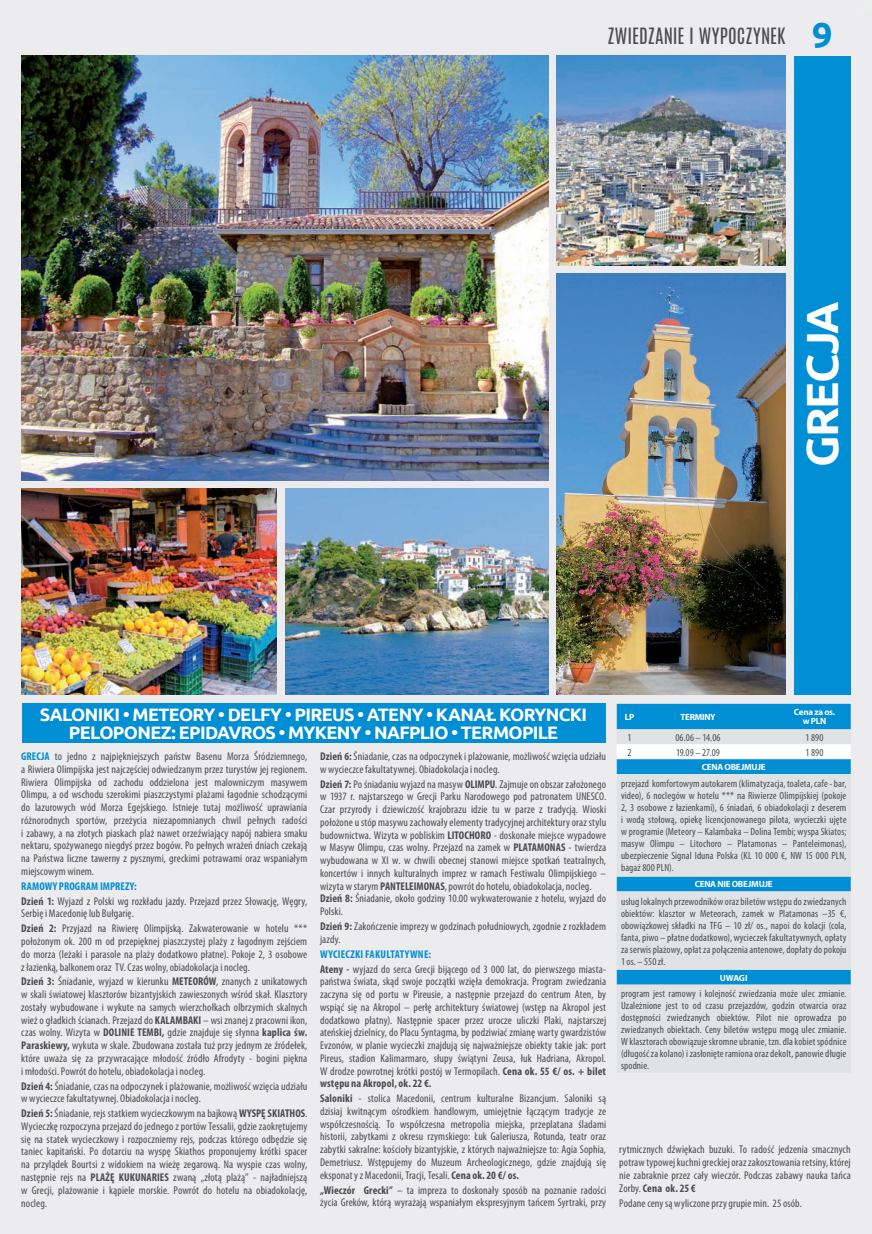
<style>
.page{position:relative;width:872px;height:1234px;background:#fff}
.page>*{position:absolute;margin:0;border:0;box-sizing:border-box;transform-origin:0 0}
.t1{font:700 45px "Ubuntu";letter-spacing:-.045em;color:#fff}
.t2{font:18.75px "Antonio";letter-spacing:.005em;color:#4b4c4d}
.t3{font:700 18px/18px "Ubuntu";letter-spacing:-.04em;color:#fff;text-align:center}
.t4{font:condensed 11.25px/12.8px "Myriad Pro";letter-spacing:.01em;color:#4b4c4d}
.t5{font:condensed 10.5px/12px "Myriad Pro";letter-spacing:.01em;color:#4b4c4d;text-align:justify}
.t6{font:700 9px/9px "Myriad Pro";letter-spacing:-.03em;color:#fff;text-align:center}
.s1{font-family:"Ubuntu";font-weight:700;font-size:36px;color:#008ed4}
.s2{font-weight:700;color:#008ed4}
.s3{font-weight:700}
</style>
<div class="page">
<div style="left:0;top:0;width:872px;height:1233px;background:#ececee"></div>
<img style="left:21px;top:56px;width:528px;height:424px">
<img style="left:21px;top:489px;width:255px;height:205px">
<img style="left:286px;top:489px;width:263px;height:205px">
<div style="left:617px;top:703px;width:233px;height:188px;background:#008ed4"></div>
<svg style="left:617px;top:729px;width:233px;height:147px"></svg>
<svg style="left:617px;top:891px;width:233px;height:181px"></svg>
<div style="left:22px;top:703px;width:583px;height:40px;background:#008ed4"></div>
<img style="left:557px;top:56px;width:228px;height:209px">
<img style="left:557px;top:273px;width:228px;height:421px">
<div style="left:794px;top:56px;width:56px;height:638px;background:#008ed4"></div>
<h2 class="t2" style="left:607px;top:22px;width:227px">ZWIEDZANIE I WYPOCZYNEK <span class="s1">9</span></h2>
<h1 class="t1" style="left:795px;top:466px;width:167px;rotate:-90deg">GRECJA</h1>
<h3 class="t3" style="left:40px;top:704px;width:549px">SALONIKI • METEORY • DELFY • PIREUS • ATENY • KANAŁ KORYNCKI<br>PELOPONEZ: EPIDAvROS • MYKENY • NAFPLIO • TERMOPILE</h3>
<p class="t4" style="left:21px;top:749px;width:287px;text-align:justify"><span class="s2">GRECJA</span> to jedno z najpiękniejszych państw Basenu Morza Śródziemnego, a Riwiera Olimpijska jest najczęściej odwiedzanym przez turystów jej regionem.<br>Riwiera Olimpijska od zachodu oddzielona jest malowniczym masywem Olimpu, a od wschodu szerokimi piaszczystymi plażami łagodnie schodzącymi do lazurowych wód Morza Egejskiego. Istnieje tutaj możliwość uprawiania różnorodnych sportów, przeżycia niezapomnianych chwil pełnych radości i zabawy, a na złotych piaskach plaż nawet orzeźwiający napój nabiera smaku nektaru, spożywanego niegdyś przez bogów. Po pełnych wrażeń dniach czekają na Państwa liczne tawerny z pysznymi, greckimi potrawami oraz wspaniałym miejscowym winem.</p>
<p class="t4" style="left:21px;top:878px;width:287px;line-height:14.9px"><span class="s2">RAMOWY PROGRAM IMPREZY:<br></span><span class="s3">DZIEŃ 1:</span> Wyjazd z Polski wg rozkładu jazdy. Przejazd przez Słowację, Węgry,</p>
<p class="t4" style="left:21px;top:905px;width:287px;line-height:14.9px">Serbię i Macedonię lub Bułgarię.<br><span class="s3">DZIEŃ 2:</span> Przyjazd na Riwierę Olimpijską. Zakwaterowanie w hotelu ***</p>
<p class="t4" style="left:21px;top:934px;width:287px;text-align:justify">położonym ok. 200 m od przepięknej piaszczystej plaży z łagodnym zejściem do morza (leżaki i parasole na plaży dodatkowo płatne). Pokoje 2, 3 osobowe z łazienką, balkonem oraz TV. Czas wolny, obiadokolacja i nocleg.</p>
<p class="t4" style="left:21px;top:974px;width:287px;text-align:justify"><span class="s3">DZIEŃ 3:</span> Śniadanie, wyjazd w kierunku <span class="s3">METEORÓW</span>, znanych z unikatowych w skali światowej klasztorów bizantyjskich zawieszonych wśród skał. Klasztory zostały wybudowane i wykute na samych wierzchołkach olbrzymich skalnych wież o gładkich ścianach. Przejazd do <span class="s3">KALAMBAKI</span> – wsi znanej z pracowni ikon, czas wolny. Wizyta w <span class="s3">DOLINIE TEMBI,</span> gdzie znajduje się słynna <span class="s3">KAPLICA ŚW.<br>PARASKIEWY,</span> wykuta w skale. Zbudowana została tuż przy jednym ze źródełek, które uważa się za przywracające młodość źródło Afrodyty - bogini piękna i młodości. Powrót do hotelu, obiadokolacja i nocleg.</p>
<p class="t4" style="left:21px;top:1079px;width:287px"><span class="s3">DZIEŃ 4:</span> Śniadanie, czas na odpoczynek i plażowanie, możliwość wzięcia udziału w wycieczce fakultatywnej. Obiadokolacja i nocleg.</p>
<p class="t4" style="left:21px;top:1106px;width:287px;text-align:justify"><span class="s3">DZIEŃ 5:</span> Śniadanie, rejs statkiem wycieczkowym na bajkową <span class="s3">WYSPĘ SKIATHOS</span>.<br>Wycieczkę rozpoczyna przejazd do jednego z portów Tessalii, gdzie zaokrętujemy się na statek wycieczkowy i rozpoczniemy rejs, podczas którego odbędzie się taniec kapitański. Po dotarciu na wyspę Skiathos proponujemy krótki spacer na przylądek Bourtsi z widokiem na wieżę zegarową. Na wyspie czas wolny, następnie rejs na <span class="s3">PLAŻĘ KUKUNARIES</span> zwaną „złotą plażą” - najładniejszą w Grecji, plażowanie i kąpiele morskie. Powrót do hotelu na obiadokolację, nocleg.</p>
<p class="t4" style="left:320px;top:749px;width:287px"><span class="s3">DZIEŃ 6:</span> Śniadanie, czas na odpoczynek i plażowanie, możliwość wzięcia udziału w wycieczce fakultatywnej. Obiadokolacja i nocleg.</p>
<p class="t4" style="left:320px;top:777px;width:287px"><span class="s3">DZIEŃ 7:</span> Po śniadaniu wyjazd na masyw <span class="s3">OLIMPU</span>. Zajmuje on obszar założonego w 1937 r. najstarszego w Grecji Parku Narodowego pod patronatem UNESCO.<br>Czar przyrody i dziewiczość krajobrazu idzie tu w parze z tradycją. Wioski położone u stóp masywu zachowały elementy tradycyjnej architektury oraz stylu budownictwa. Wizyta w pobliskim <span class="s3">LITOCHORO</span> - doskonałe miejsce wypadowe w Masyw Olimpu, czas wolny. Przejazd na zamek w <span class="s3">PLATAMONAS</span> - twierdza wybudowana w XI w. w chwili obecnej stanowi miejsce spotkań teatralnych, koncertów i innych kulturalnych imprez w ramach Festiwalu Olimpijskiego – wizyta w starym <span class="s3">PANTELEIMONAS</span>, powrót do hotelu, obiadokolacja, nocleg.<br><span class="s3">DZIEŃ 8:</span> Śniadanie, około godziny 10.00 wykwaterowanie z hotelu, wyjazd do Polski.</p>
<p class="t4" style="left:320px;top:919px;width:287px"><span class="s3">DZIEŃ 9:</span> Zakończenie imprezy w godzinach południowych, zgodnie z rozkładem jazdy.</p>
<p class="t4" style="left:320px;top:946px;width:287px;line-height:14.9px"><span class="s2">WYCIECZKI FAKULTATYWNE:<br></span><span class="s3">ATENY -</span> wyjazd do serca Grecji bijącego od 3 000 lat, do pierwszego miasta-</p>
<p class="t4" style="left:320px;top:974px;width:287px;text-align:justify">państwa świata, skąd swoje początki wzięła demokracja. Program zwiedzania zaczyna się od portu w Pireusie, a następnie przejazd do centrum Aten, by wspiąć się na Akropol – perłę architektury światowej (wstęp na Akropol jest dodatkowo płatny). Następnie spacer przez urocze uliczki Plaki, najstarszej ateńskiej dzielnicy, do Placu Syntagma, by podziwiać zmianę warty gwardzistów Evzonów, w planie wycieczki znajdują się najważniejsze obiekty takie jak: port Pireus, stadion Kalimarmaro, słupy świątyni Zeusa, łuk Hadriana, Akropol.<br>W drodze powrotnej krótki postój w Termopilach. <span class="s3">CENA OK. 55 €/ OS. + BILET WSTĘPU NA AKROPOL, OK. 22 €.</span></p>
<p class="t4" style="left:320px;top:1091px;width:287px;text-align:justify"><span class="s3">SALONIKI</span> - stolica Macedonii, centrum kulturalne Bizancjum. Saloniki są dzisiaj kwitnącym ośrodkiem handlowym, umiejętnie łączącym tradycje ze współczesnością. To współczesna metropolia miejska, przeplatana śladami historii, zabytkami z okresu rzymskiego: Łuk Galeriusza, Rotunda, teatr oraz zabytki sakralne: kościoły bizantyjskie, z których najważniejsze to: Agia Sophia, Demetriusz. Wstępujemy do Muzeum Archeologicznego, gdzie znajdują się eksponat y z Macedonii, Tracji, Tesali. <span class="s3">CENA OK. 20 €/ OS.</span></p>
<p class="t4" style="left:320px;top:1183px;width:287px"><span class="s3">„WIECZÓR GRECKI”</span> – ta impreza to doskonały sposób na poznanie radości życia Greków, którą wyrażają wspaniałym ekspresyjnym tańcem Syrtraki, przy</p>
<p class="t6" style="left:625px;top:712px;width:11px">LP</p>
<p class="t6" style="left:680px;top:712px;width:37px">TERMINY</p>
<p class="t6" style="left:794px;top:707px;width:43px">Cena za os. w PLN</p>
<p class="t5" style="left:627px;top:731px;width:6px">1</p>
<p class="t5" style="left:675px;top:731px;width:47px">06.06 – 14.06</p>
<p class="t5" style="left:805px;top:731px;width:20px">1 890</p>
<p class="t5" style="left:627px;top:745px;width:6px">2</p>
<p class="t5" style="left:676px;top:745px;width:45px">19.09 – 27.09</p>
<p class="t5" style="left:805px;top:745px;width:20px">1 890</p>
<p class="t6" style="left:702px;top:762px;width:65px">CENA OBEJMUJE</p>
<p class="t5" style="left:621px;top:777px;width:227px">przejazd komfortowym autokarem (klimatyzacja, toaleta, cafe - bar, video), 6 noclegów w hotelu *** na Riwierze Olimpijskiej (pokoje 2, 3 osobowe z łazienkami), 6 śniadań, 6 obiadokolacji z deserem i wodą stołową, opiekę licencjonowanego pilota, wycieczki ujęte w programie (Meteory – Kalambaka – Dolina Tembi; wyspa Skiatos; masyw Olimpu – Litochoro – Platamonas – Panteleimonas), ubezpieczenie Signal Iduna Polska (KL 10 000 €, NW 15 000 PLN, bagaż 800 PLN).</p>
<p class="t6" style="left:694px;top:879px;width:80px">CENA NIE OBEJMUJE</p>
<p class="t5" style="left:621px;top:894px;width:227px">usług lokalnych przewodników oraz biletów wstępu do zwiedzanych obiektów: klasztor w Meteorach, zamek w Platamonas –35 €, obowiązkowej składki na TFG – 10 zł/ os., napoi do kolacji (cola, fanta, piwo – płatne dodatkowo), wycieczek fakultatywnych, opłaty za serwis plażowy, opłat za połączenia antenowe, dopłaty do pokoju 1 os. – 550 zł.</p>
<p class="t6" style="left:720px;top:972px;width:29px">UwAgI</p>
<p class="t5" style="left:621px;top:986px;width:227px">program jest ramowy i kolejność zwiedzania może ulec zmianie.<br>Uzależnione jest to od czasu przejazdów, godzin otwarcia oraz dostępności zwiedzanych obiektów. Pilot nie oprowadza po zwiedzanych obiektach. Ceny biletów wstępu mogą ulec zmianie.<br>W klasztorach obowiązuje skromne ubranie, tzn. dla kobiet spódnice (długość za kolano) i zasłonięte ramiona oraz dekolt, panowie długie spodnie.</p>
<p class="t4" style="left:619px;top:1142px;width:233px;text-align:justify">rytmicznych dźwiękach buzuki. To radość jedzenia smacznych potraw typowej kuchni greckiej oraz zakosztowania retsiny, której nie zabraknie przez cały wieczór. Podczas zabawy nauka tańca Zorby. <span class="s3">CENA OK. 25 €</span></p>
<p class="t4" style="left:619px;top:1195px;width:184px">Podane ceny są wyliczone przy grupie min. 25 osób.</p>
</div>
